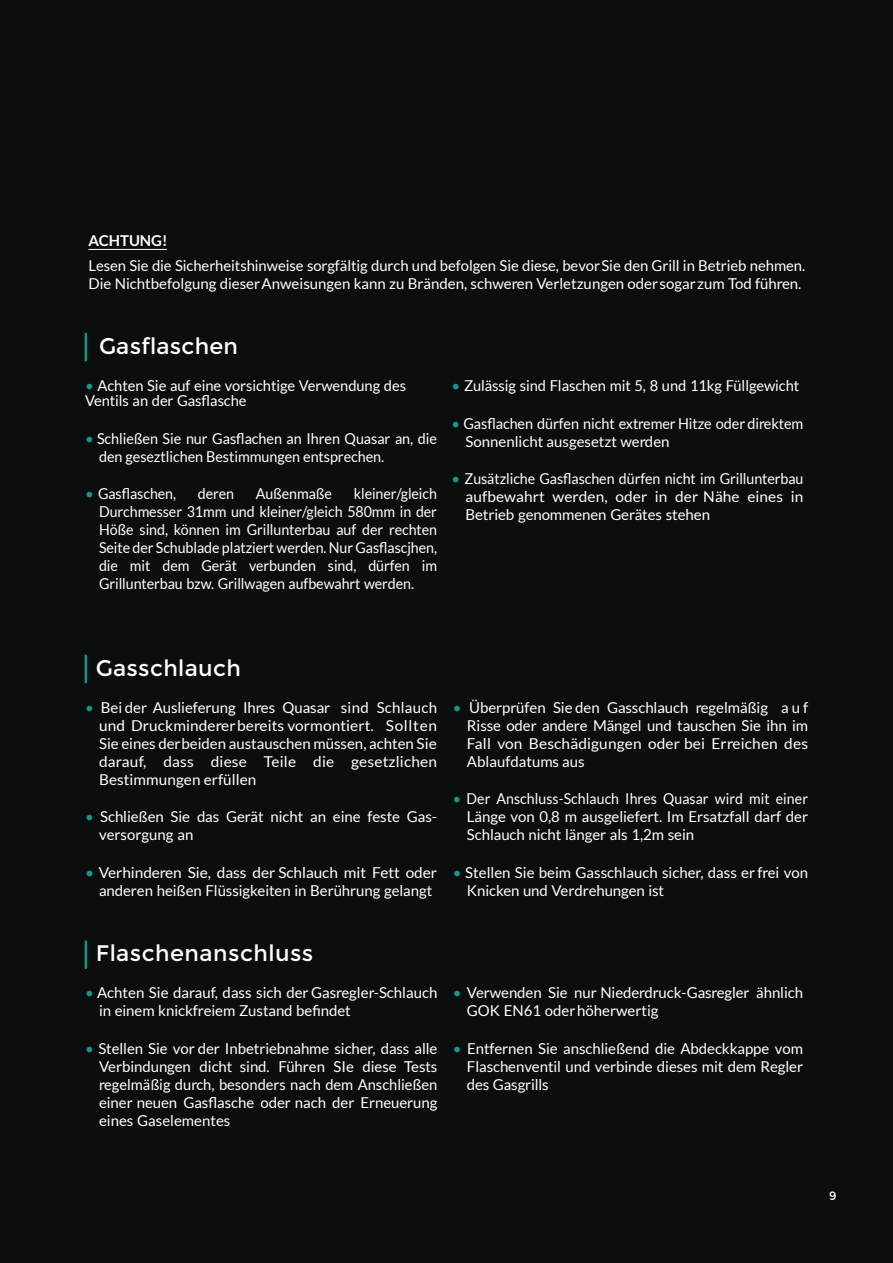
<style>
.page{position:relative;width:893px;height:1263px;background:#0c0d0d}
.page>*{position:absolute;margin:0;border:0;box-sizing:border-box;transform-origin:0 0}
.t1{font:22.5px "Montserrat";letter-spacing:.015em;color:#fff}
.t2{font:15px/18px "Lato";letter-spacing:-.005em;color:#fff}
.t3{font:15px/18px "Lato";letter-spacing:-.005em;color:#fff;text-align:justify;scale:.95 1}
.t4{font:15px/18px "Lato";letter-spacing:-.005em;color:#fff;scale:.96 1}
.t5{font:15px/18px "Lato";letter-spacing:-.005em;color:#fff;text-align:justify;scale:.94 1}
.t6{font:700 15px "Lato";color:#fff}
.t7{font:12px "Montserrat";color:#fff}
.s1{color:#129a91}
</style>
<div class="page">
<hr style="left:88px;top:249px;width:79px;height:1px;background:#fff">
<hr style="left:85px;top:333px;width:2px;height:28px;background:#129a91">
<hr style="left:85px;top:655px;width:2px;height:28px;background:#129a91">
<hr style="left:85px;top:940px;width:2px;height:29px;background:#129a91">
<p class="t6" style="left:88px;top:232px;width:81px">ACHTUNG!</p>
<p class="t2" style="left:88px;top:257px;width:718px">Lesen Sie die Sicherheitshinweise sorgfältig durch und befolgen Sie diese, bevor Sie den Grill in Betrieb nehmen.<br>Die Nichtbefolgung dieser Anweisungen kann zu Bränden, schweren Verletzungen oder sogar zum Tod führen.</p>
<h1 class="t1" style="left:99px;top:333px;width:141px">Gasflaschen</h1>
<p class="t2" style="left:85px;top:378px;width:322px;line-height:15px"><span class="s1">•</span> Achten Sie auf eine vorsichtige Verwendung des<br>Ventils an der Gasflasche</p>
<p class="t4" style="left:99px;top:429px;width:354px;text-indent:-14px"><span class="s1">•</span> Schließen Sie nur Gasflachen an Ihren Quasar an, die den geseztlichen Bestimmungen entsprechen.</p>
<p class="t3" style="left:85px;top:485px;width:97px"><span class="s1">•</span> Gasflaschen,</p>
<p class="t3" style="left:198px;top:485px;width:40px">deren</p>
<p class="t3" style="left:256px;top:485px;width:82px">Außenmaße</p>
<p class="t3" style="left:99px;top:485px;width:357px;text-indent:255px">kleiner/gleich Durchmesser 31mm und kleiner/gleich 580mm in der Höße sind, können im Grillunterbau auf der rechten Seite der Schublade platziert werden. Nur Gasflascjhen, die mit dem Gerät verbunden sind, dürfen im Grillunterbau bzw. Grillwagen aufbewahrt werden.</p>
<p class="t2" style="left:451px;top:377px;width:349px"><span class="s1">•</span> Zulässig sind Flaschen mit 5, 8 und 11kg Füllgewicht</p>
<p class="t4" style="left:465px;top:414px;width:354px;text-indent:-14px"><span class="s1">•</span> Gasflachen dürfen nicht extremer Hitze oder direktem<br>Sonnenlicht ausgesetzt werden</p>
<p class="t3" style="left:465px;top:470px;width:357px;text-indent:-14px"><span class="s1">•</span> Zusätzliche Gasflaschen dürfen nicht im Grillunterbau aufbewahrt werden, oder in der Nähe eines in Betrieb genommenen Gerätes stehen</p>
<h1 class="t1" style="left:96px;top:655px;width:147px">Gasschlauch</h1>
<p class="t2" style="left:99px;top:698px;width:339px;text-align:justify;text-indent:-14px"><span class="s1">•</span> Bei der Auslieferung Ihres Quasar sind Schlauch und Druckminderer bereits vormontiert. Sollten Sie eines der beiden austauschen müssen, achten Sie darauf, dass diese Teile die gesetzlichen Bestimmungen erfüllen</p>
<p class="t2" style="left:99px;top:808px;width:339px;text-indent:-14px"><span class="s1">•</span> Schließen Sie das Gerät nicht an eine feste Gas&shy;versorgung an</p>
<p class="t2" style="left:99px;top:863px;width:339px;text-indent:-14px"><span class="s1">•</span> Verhinderen Sie, dass der Schlauch mit Fett oder anderen heißen Flüssigkeiten in Berührung gelangt</p>
<p class="t2" style="left:467px;top:698px;width:343px;text-align:justify;text-indent:-14px"><span class="s1">•</span> Überprüfen Sie den Gasschlauch regelmäßig a u f Risse oder andere Mängel und tauschen Sie ihn im Fall von Beschädigungen oder bei Erreichen des Ablaufdatums aus</p>
<p class="t5" style="left:467px;top:790px;width:364px;text-indent:-14px"><span class="s1">•</span> Der Anschluss-Schlauch Ihres Quasar wird mit einer Länge von 0,8 m ausgeliefert. Im Ersatzfall darf der Schlauch nicht länger als 1,2m sein</p>
<p class="t2" style="left:467px;top:863px;width:343px;text-indent:-14px"><span class="s1">•</span> Stellen Sie beim Gasschlauch sicher, dass er frei von<br>Knicken und Verdrehungen ist</p>
<h1 class="t1" style="left:96px;top:940px;width:219px">Flaschenanschluss</h1>
<p class="t2" style="left:99px;top:984px;width:340px;text-indent:-14px"><span class="s1">•</span> Achten Sie darauf, dass sich der Gasregler-Schlauch in einem knickfreiem Zustand befindet</p>
<p class="t2" style="left:99px;top:1039px;width:340px;text-align:justify;text-indent:-14px"><span class="s1">•</span> Stellen Sie vor der Inbetriebnahme sicher, dass alle Verbindungen dicht sind. Führen SIe diese Tests regelmäßig durch, besonders nach dem Anschließen einer neuen Gasflasche oder nach der Erneuerung eines Gaselementes</p>
<p class="t2" style="left:467px;top:984px;width:338px;text-indent:-14px"><span class="s1">•</span> Verwenden Sie nur Niederdruck-Gasregler ähnlich<br>GOK EN61 oder höherwertig</p>
<p class="t2" style="left:467px;top:1039px;width:338px;text-align:justify;text-indent:-14px"><span class="s1">•</span> Entfernen Sie anschließend die Abdeckkappe vom Flaschenventil und verbinde dieses mit dem Regler des Gasgrills</p>
<p class="t7" style="left:829px;top:1188px;width:9px">9</p>
</div>
